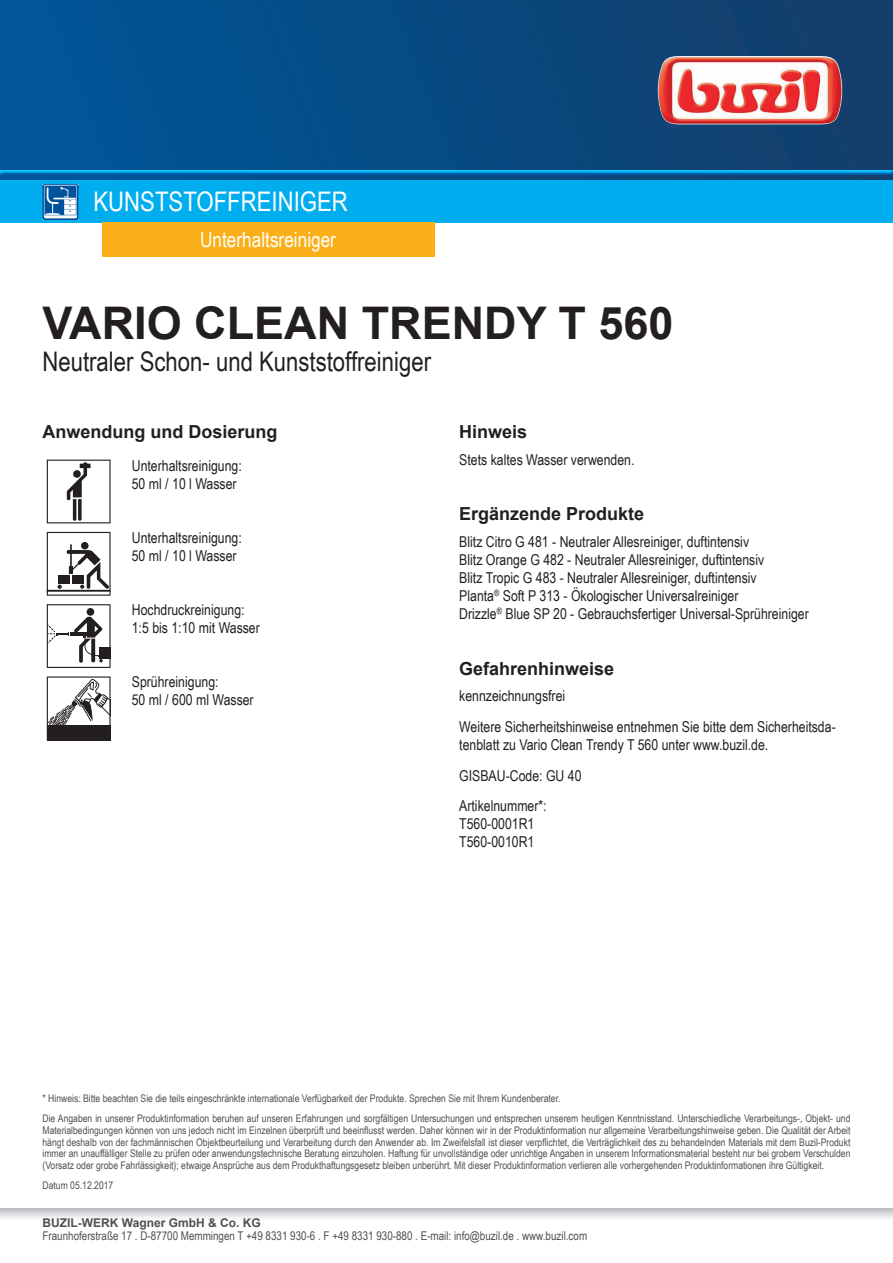
<style>
.page{position:relative;width:893px;height:1263px;background:#fff}
.page>*{position:absolute;margin:0;border:0;box-sizing:border-box;transform-origin:0 0}
.t1{font:700 45px "Arial";color:#231f20}
.t2{font:27px "Arial Narrow";color:#231f20}
.t3{font:27px "Arial Narrow";color:#fff}
.t4{font:21px "Arial Narrow";color:#fff}
.t5{font:700 18px "Arial";color:#231f20}
.t6{font:15px/18px "Arial Narrow";color:#231f20}
.t7{font:12px "Arial Narrow";color:#4e5151}
.t8{font:700 12px "Arial";color:#4e5151}
.t9{font:10.5px/11.7px "Arial Narrow";color:#4e5151}
</style>
<div class="page">
<div style="left:0;top:0;width:893px;height:180px;background:linear-gradient(to right,#00569a,#143e69)"></div>
<img style="left:658px;top:56px;width:184px;height:68px">
<svg style="left:0;top:1209px;width:893px;height:9px;background:#d9dadc"></svg>
<div style="left:0;top:169px;width:893px;height:6px;background:#015599;opacity:.75"></div>
<div style="left:0;top:180px;width:893px;height:43px;background:#00aeef"></div>
<img style="left:43px;top:184px;width:35px;height:36px">
<svg style="left:44px;top:185px;width:35px;height:33px"></svg>
<div style="left:102px;top:223px;width:333px;height:34px;background:#faaf18"></div>
<svg style="left:47px;top:460px;width:64px;height:63px"></svg>
<svg style="left:47px;top:532px;width:64px;height:64px"></svg>
<svg style="left:47px;top:604px;width:64px;height:64px"></svg>
<svg style="left:47px;top:676px;width:64px;height:64px"></svg>
<h2 class="t3" style="left:94px;top:182px;width:256px">Kunststoffreiniger</h2>
<h3 class="t4" style="left:200px;top:224px;width:138px">Unterhaltsreiniger</h3>
<h1 class="t1" style="left:43px;top:293px;width:632px">VARIO CLEAN TRENDY T 560</h1>
<h2 class="t2" style="left:43px;top:342px;width:390px">Neutraler Schon- und Kunststoffreiniger</h2>
<h3 class="t5" style="left:43px;top:420px;width:237px">Anwendung und Dosierung</h3>
<h3 class="t6" style="left:132px;top:456px;width:112px">Unterhaltsreinigung:<br>50 ml / 10 l Wasser</h3>
<h3 class="t6" style="left:132px;top:528px;width:112px">Unterhaltsreinigung:<br>50 ml / 10 l Wasser</h3>
<h3 class="t6" style="left:132px;top:600px;width:130px">Hochdruckreinigung:<br>1:5 bis 1:10 mit Wasser</h3>
<h3 class="t6" style="left:132px;top:672px;width:124px">Sprühreinigung:<br>50 ml / 600 ml Wasser</h3>
<h3 class="t5" style="left:459px;top:420px;width:70px">Hinweis</h3>
<h3 class="t6" style="left:459px;top:450px;width:177px">Stets kaltes Wasser verwenden.</h3>
<h3 class="t5" style="left:459px;top:502px;width:187px">Ergänzende Produkte</h3>
<p class="t6" style="left:459px;top:532px;width:351px">Blitz Citro G 481 - Neutraler Allesreiniger, duftintensiv<br>Blitz Orange G 482 - Neutraler Allesreiniger, duftintensiv<br>Blitz Tropic G 483 - Neutraler Allesreiniger, duftintensiv<br>Planta<sup>®</sup> Soft P 313 - Ökologischer Universalreiniger<br>Drizzle<sup>®</sup> Blue SP 20 - Gebrauchsfertiger Universal-Sprühreiniger</p>
<h3 class="t5" style="left:459px;top:656px;width:157px">Gefahrenhinweise</h3>
<h3 class="t6" style="left:459px;top:680px;width:378px;line-height:30.8px">kennzeichnungsfrei<br>Weitere Sicherheitshinweise entnehmen Sie bitte dem Sicherheitsda-</h3>
<h3 class="t6" style="left:459px;top:729px;width:311px;line-height:30.8px">tenblatt zu Vario Clean Trendy T 560 unter www.buzil.de.<br>GISBAU-Code: GU 40<br>Artikelnummer*:</h3>
<h3 class="t6" style="left:459px;top:814px;width:77px">T560-0001R1<br>T560-0010R1</h3>
<p class="t9" style="left:43px;top:1088px;width:809px;line-height:20.2px">* Hinweis: Bitte beachten Sie die teils eingeschränkte internationale Verfügbarkeit der Produkte. Sprechen Sie mit Ihrem Kundenberater.<br>Die Angaben in unserer Produktinformation beruhen auf unseren Erfahrungen und sorgfältigen Untersuchungen und entsprechen unserem heutigen Kenntnisstand. Unterschiedliche Verarbeitungs-, Objekt- und</p>
<p class="t9" style="left:43px;top:1124px;width:809px;text-align:justify">Materialbedingungen können von uns jedoch nicht im Einzelnen überprüft und beeinflusst werden. Daher können wir in der Produktinformation nur allgemeine Verarbeitungshinweise geben. Die Qualität der Arbeit hängt deshalb von der fachmännischen Objektbeurteilung und Verarbeitung durch den Anwender ab. Im Zweifelsfall ist dieser verpflichtet, die Verträglichkeit des zu behandelnden Materials mit dem Buzil-Produkt immer an unauffälliger Stelle zu prüfen oder anwendungstechnische Beratung einzuholen. Haftung für unvollständige oder unrichtige Angaben in unserem Informationsmaterial besteht nur bei grobem Verschulden (Vorsatz oder grobe Fahrlässigkeit); etwaige Ansprüche aus dem Produkthaftungsgesetz bleiben unberührt. Mit dieser Produktinformation verlieren alle vorhergehenden Produktinformationen ihre Gültigkeit.</p>
<p class="t9" style="left:43px;top:1179px;width:72px">Datum 05.12.2017</p>
<p class="t8" style="left:43px;top:1215px;width:220px">BUZIL-WERK Wagner GmbH &amp; Co. KG</p>
<p class="t7" style="left:43px;top:1227px;width:546px">Fraunhoferstraße 17 . D-87700 Memmingen T +49 8331 930-6 . F +49 8331 930-880 . E-mail: info@buzil.de . www.buzil.com</p>
</div>
